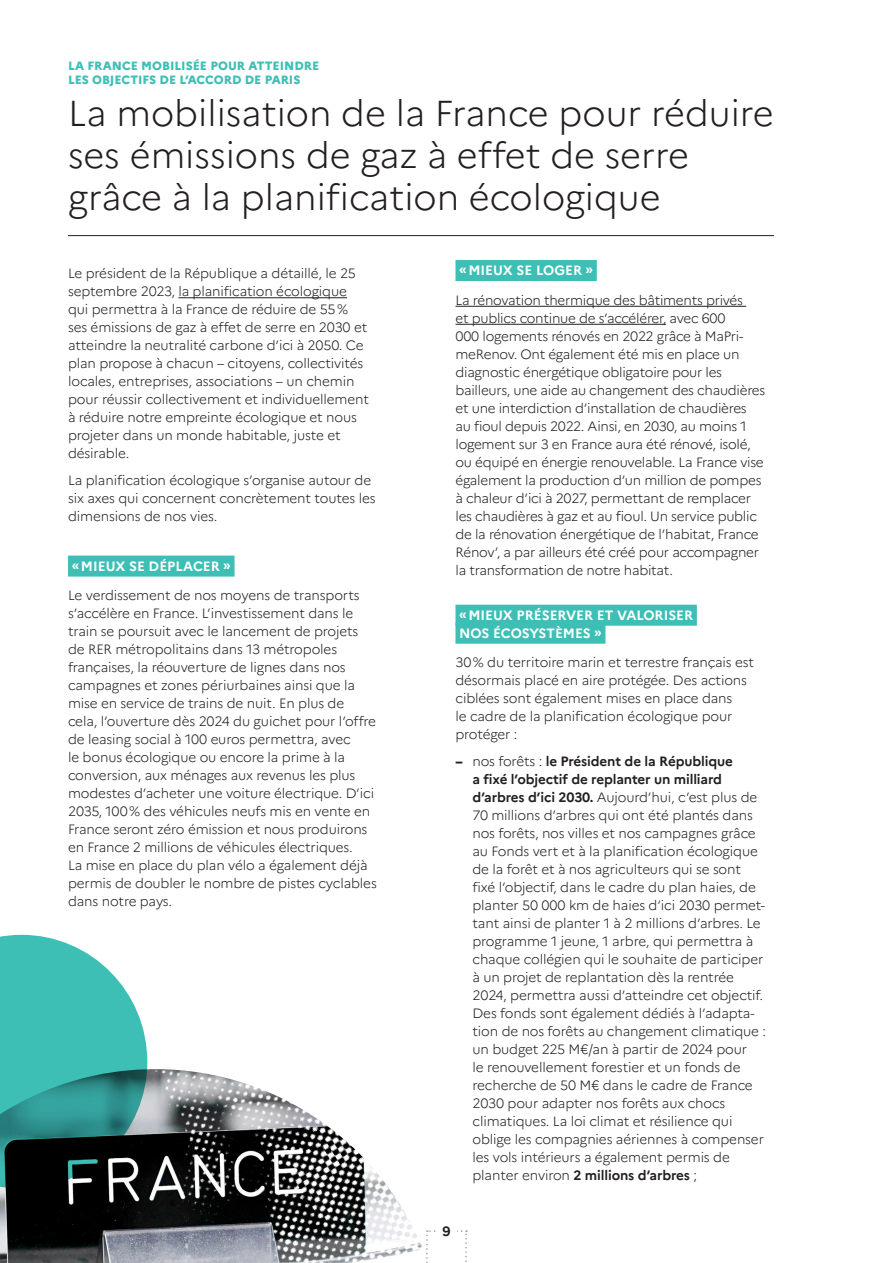
<style>
.page{position:relative;width:893px;height:1263px;background:#fff}
.page>*{position:absolute;margin:0;border:0;box-sizing:border-box;transform-origin:0 0}
.t1{font:300 36px/42px "Marianne";color:#231f20}
.t2{font:300 13.5px/18px "Marianne";letter-spacing:-.01em;color:#231f20}
.t3{font:700 13.5px/18px "Marianne";color:#fff}
.t4{font:700 13.5px "Marianne";color:#231f20}
.t5{font:800 12px/13.5px "Marianne";color:#3ebfb6}
.s1{font-weight:800}
.s2{font-weight:700}
</style>
<div class="page">
<img style="left:0;top:934px;width:468px;height:329px">
<svg style="left:0;top:935px;width:147px;height:253px;background:#459a95"></svg>
<hr style="left:68px;top:235px;width:706px;height:1px;background:#231f20">
<hr style="left:178px;top:297px;width:169px;height:1px;background:#231f20">
<div style="left:68px;top:556px;width:167px;height:21px;background:#3ebfb6"></div>
<div style="left:455px;top:260px;width:142px;height:21px;background:#3ebfb6"></div>
<hr style="left:455px;top:306px;width:291px;height:1px;background:#231f20">
<hr style="left:455px;top:324px;width:211px;height:1px;background:#231f20">
<div style="left:455px;top:605px;width:242px;height:21px;background:#3ebfb6"></div>
<div style="left:455px;top:623px;width:150px;height:21px;background:#3ebfb6"></div>
<svg style="left:426px;top:1230px;width:41px;height:33px"></svg>
<div style="left:436px;top:1225px;width:21px;height:38px;background:#fff"></div>
<p class="t5" style="left:68px;top:59px;width:253px">LA FRANCE MOBILISÉE POUR ATTEINDRE<br>LES OBJECTIFS DE L’ACCORD DE PARIS</p>
<h1 class="t1" style="left:68px;top:92px;width:707px">La mobilisation de la France pour réduire ses émissions de gaz à effet de serre grâce à la planification écologique</h1>
<p class="t2" style="left:68px;top:264px;width:303px">Le président de la République a détaillé, le 25 septembre 2023, la planification écologique qui permettra à la France de réduire de 55% ses émissions de gaz à effet de serre en 2030 et atteindre la neutralité carbone d’ici à 2050. Ce plan propose à chacun – citoyens, collectivités locales, entreprises, associations – un chemin pour réussir collectivement et individuellement à réduire notre empreinte écologique et nous projeter dans un monde habitable, juste et désirable.</p>
<p class="t2" style="left:68px;top:471px;width:309px">La planification écologique s’organise autour de six axes qui concernent concrètement toutes les dimensions de nos vies.</p>
<p class="t3" style="left:81px;top:557px;width:140px">MIEUX SE DÉPLACER</p>
<p class="t2" style="left:68px;top:586px;width:310px">Le verdissement de nos moyens de transports s’accélère en France. L’investissement dans le train se poursuit avec le lancement de projets de RER métropolitains dans 13 métropoles françaises, la réouverture de lignes dans nos campagnes et zones périurbaines ainsi que la mise en service de trains de nuit. En plus de cela, l’ouverture dès 2024 du guichet pour l’offre de leasing social à 100 euros permettra, avec<br>le bonus écologique ou encore la prime à la conversion, aux ménages aux revenus les plus modestes d’acheter une voiture électrique. D’ici 2035, 100% des véhicules neufs mis en vente en France seront zéro émission et nous produirons en France 2 millions de véhicules électriques.<br>La mise en place du plan vélo a également déjà permis de doubler le nombre de pistes cyclables dans notre pays.</p>
<p class="t3" style="left:468px;top:261px;width:115px">MIEUX SE LOGER</p>
<p class="t2" style="left:455px;top:291px;width:311px">La rénovation thermique des bâtiments privés<br>et publics continue de s’accélérer, avec 600<br>000 logements rénovés en 2022 grâce à MaPri&shy;meRenov. Ont également été mis en place un diagnostic énergétique obligatoire pour les bailleurs, une aide au changement des chaudières et une interdiction d’installation de chaudières au fioul depuis 2022. Ainsi, en 2030, au moins 1 logement sur 3 en France aura été rénové, isolé, ou équipé en énergie renouvelable. La France vise également la production d’un million de pompes à chaleur d’ici à 2027, permettant de remplacer les chaudières à gaz et au fioul. Un service public de la rénovation énergétique de l’habitat, France Rénov’, a par ailleurs été créé pour accompagner la transformation de notre habitat.</p>
<p class="t3" style="left:459px;top:606px;width:236px;text-indent:9px">MIEUX PRÉSERVER ET VALORISER<br>NOS ÉCOSYSTÈMES</p>
<p class="t2" style="left:455px;top:653px;width:300px">30% du territoire marin et terrestre français est désormais placé en aire protégée. Des actions ciblées sont également mises en place dans<br>le cadre de la planification écologique pour protéger :</p>
<p class="t2" style="left:472px;top:752px;width:295px;text-indent:-17px"><span class="s1">–</span> nos forêts : <span class="s2">le Président de la République<br>a fixé l’objectif de replanter un milliard d’arbres d’ici 2030.</span> Aujourd’hui, c’est plus de 70 millions d’arbres qui ont été plantés dans nos forêts, nos villes et nos campagnes grâce au Fonds vert et à la planification écologique de la forêt et à nos agriculteurs qui se sont fixé l’objectif, dans le cadre du plan haies, de planter 50 000 km de haies d’ici 2030 permet&shy;tant ainsi de planter 1 à 2 millions d’arbres. Le programme 1 jeune, 1 arbre, qui permettra à chaque collégien qui le souhaite de participer à un projet de replantation dès la rentrée 2024, permettra aussi d’atteindre cet objectif.<br>Des fonds sont également dédiés à l’adapta&shy;tion de nos forêts au changement climatique : un budget 225 M€/an à partir de 2024 pour<br>le renouvellement forestier et un fonds de recherche de 50 M€ dans le cadre de France 2030 pour adapter nos forêts aux chocs climatiques. La loi climat et résilience qui oblige les compagnies aériennes à compenser les vols intérieurs a également permis de planter environ <span class="s2">2 millions d’arbres</span> ;</p>
<p class="t4" style="left:442px;top:1223px;width:10px">9</p>
</div>
